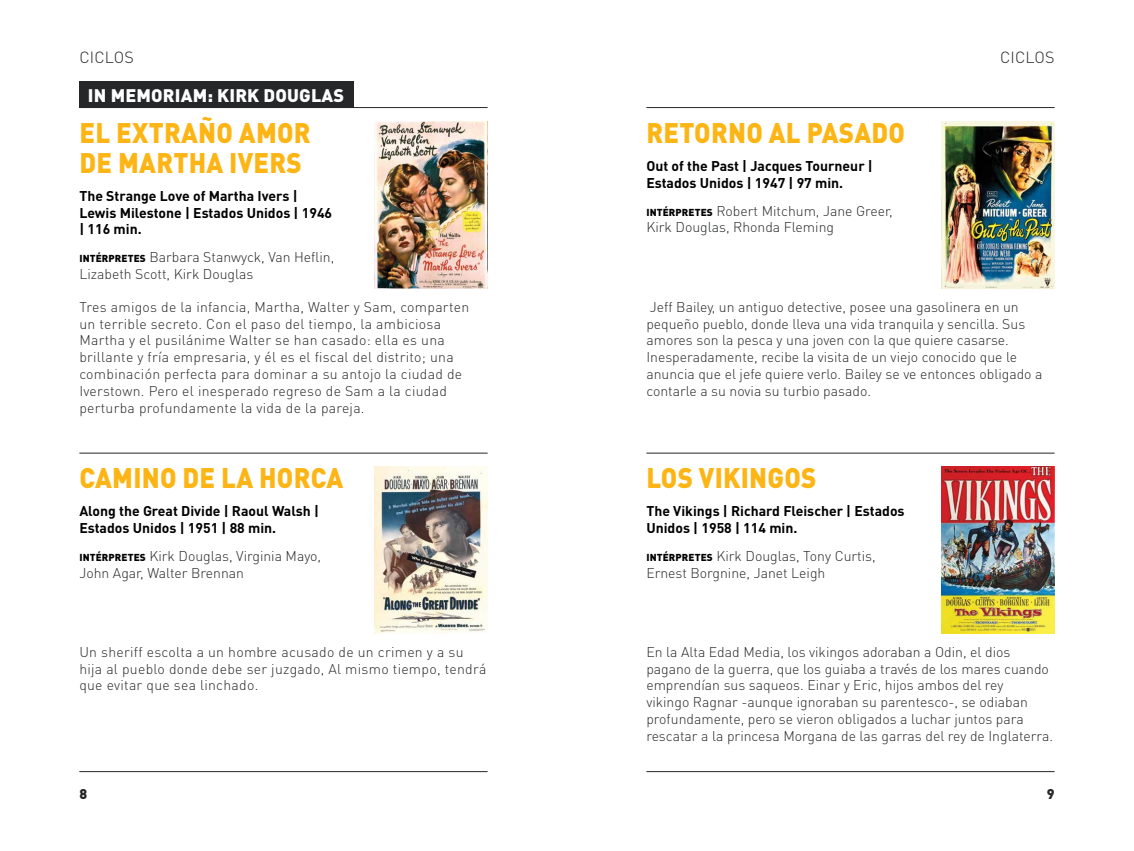
<style>
.page{position:relative;width:1134px;height:851px;background:#fff}
.page>*{position:absolute;margin:0;border:0;box-sizing:border-box;transform-origin:0 0}
.t1{font:900 28px/30px "DIN Pro";letter-spacing:.01em;color:#fcb515;scale:.92 1}
.t2{font:900 18px "DIN Pro";letter-spacing:.01em;color:#fff}
.t3{font:300 16px "DIN Pro";letter-spacing:.01em;color:#262729}
.t4{font:300 14px/16.8px "DIN Pro";color:#262729}
.t5{font:300 14px/16.8px "DIN Pro";letter-spacing:.02em;color:#262729}
.t6{font:700 14px/16.8px "DIN Pro";color:#000}
.t7{font:900 14px "DIN Pro";color:#262729}
.s1{font-weight:900;font-size:10px;color:#000}
</style>
<div class="page">
<hr style="left:646px;top:107px;width:408px;height:1px;background:#262729">
<hr style="left:79px;top:107px;width:409px;height:1px;background:#262729">
<hr style="left:79px;top:452px;width:409px;height:1px;background:#262729">
<hr style="left:646px;top:452px;width:408px;height:1px;background:#262729">
<hr style="left:646px;top:771px;width:408px;height:1px;background:#262729">
<hr style="left:79px;top:771px;width:409px;height:1px;background:#262729">
<img style="left:374px;top:121px;width:114px;height:167px">
<div style="left:79px;top:81px;width:275px;height:27px;background:#262729"></div>
<img style="left:374px;top:466px;width:114px;height:167px">
<img style="left:941px;top:121px;width:113px;height:167px">
<img style="left:941px;top:466px;width:113px;height:167px">
<p class="t3" style="left:79px;top:47px;width:56px">ciclos</p>
<p class="t3" style="left:1000px;top:47px;width:56px">ciclos</p>
<p class="t2" style="left:88px;top:83px;width:258px">IN MEMORIAM: KIRK DOUGLAS</p>
<h1 class="t1" style="left:79px;top:116px;width:253px">EL EXTRAÑO AMOR<br>DE MARTHA IVERS</h1>
<p class="t6" style="left:79px;top:187px;width:254px">The Strange Love of Martha Ivers |<br>Lewis Milestone | Estados Unidos | 1946 | 116 min.</p>
<p class="t4" style="left:79px;top:248px;width:256px"><span class="s1">INTÉRPRETES</span> Barbara Stanwyck, Van Heflin,<br>Lizabeth Scott, Kirk Douglas</p>
<p class="t5" style="left:79px;top:297px;width:391px">Tres amigos de la infancia, Martha, Walter y Sam, comparten un terrible secreto. Con el paso del tiempo, la ambiciosa Martha y el pusilánime Walter se han casado: ella es una brillante y fría empresaria, y él es el fiscal del distrito; una combinación perfecta para dominar a su antojo la ciudad de Iverstown. Pero el inesperado regreso de Sam a la ciudad perturba profundamente la vida de la pareja.</p>
<h1 class="t1" style="left:79px;top:461px;width:288px">CAMINO DE LA HORCA</h1>
<p class="t6" style="left:79px;top:501px;width:241px">Along the Great Divide | Raoul Walsh |<br>Estados Unidos | 1951 | 88 min.</p>
<p class="t4" style="left:79px;top:546px;width:243px"><span class="s1">INTÉRPRETES</span> Kirk Douglas, Virginia Mayo,<br>John Agar, Walter Brennan</p>
<p class="t5" style="left:79px;top:642px;width:408px">Un sheriff escolta a un hombre acusado de un crimen y a su hija al pueblo donde debe ser juzgado, Al mismo tiempo, tendrá que evitar que sea linchado.</p>
<h1 class="t1" style="left:646px;top:116px;width:283px">RETORNO AL PASADO</h1>
<p class="t6" style="left:646px;top:157px;width:228px">Out of the Past | Jacques Tourneur |<br>Estados Unidos | 1947 | 97 min.</p>
<p class="t4" style="left:646px;top:201px;width:248px"><span class="s1">INTÉRPRETES</span> Robert Mitchum, Jane Greer,<br>Kirk Douglas, Rhonda Fleming</p>
<p class="t4" style="left:646px;top:297px;width:398px">Jeff Bailey, un antiguo detective, posee una gasolinera en un pequeño pueblo, donde lleva una vida tranquila y sencilla. Sus amores son la pesca y una joven con la que quiere casarse.<br>Inesperadamente, recibe la visita de un viejo conocido que le anuncia que el jefe quiere verlo. Bailey se ve entonces obligado a contarle a su novia su turbio pasado.</p>
<h1 class="t1" style="left:646px;top:461px;width:186px">LOS VIKINGOS</h1>
<p class="t6" style="left:646px;top:501px;width:260px">The Vikings | Richard Fleischer | Estados<br>Unidos | 1958 | 114 min.</p>
<p class="t4" style="left:646px;top:546px;width:231px"><span class="s1">INTÉRPRETES</span> Kirk Douglas, Tony Curtis,<br>Ernest Borgnine, Janet Leigh</p>
<p class="t4" style="left:646px;top:642px;width:408px">En la Alta Edad Media, los vikingos adoraban a Odin, el dios pagano de la guerra, que los guiaba a través de los mares cuando emprendían sus saqueos. Einar y Eric, hijos ambos del rey<br>vikingo Ragnar -aunque ignoraban su parentesco-, se odiaban profundamente, pero se vieron obligados a luchar juntos para rescatar a la princesa Morgana de las garras del rey de Inglaterra.</p>
<p class="t7" style="left:79px;top:783px;width:9px">8</p>
<p class="t7" style="left:1047px;top:783px;width:9px">9</p>
</div>
